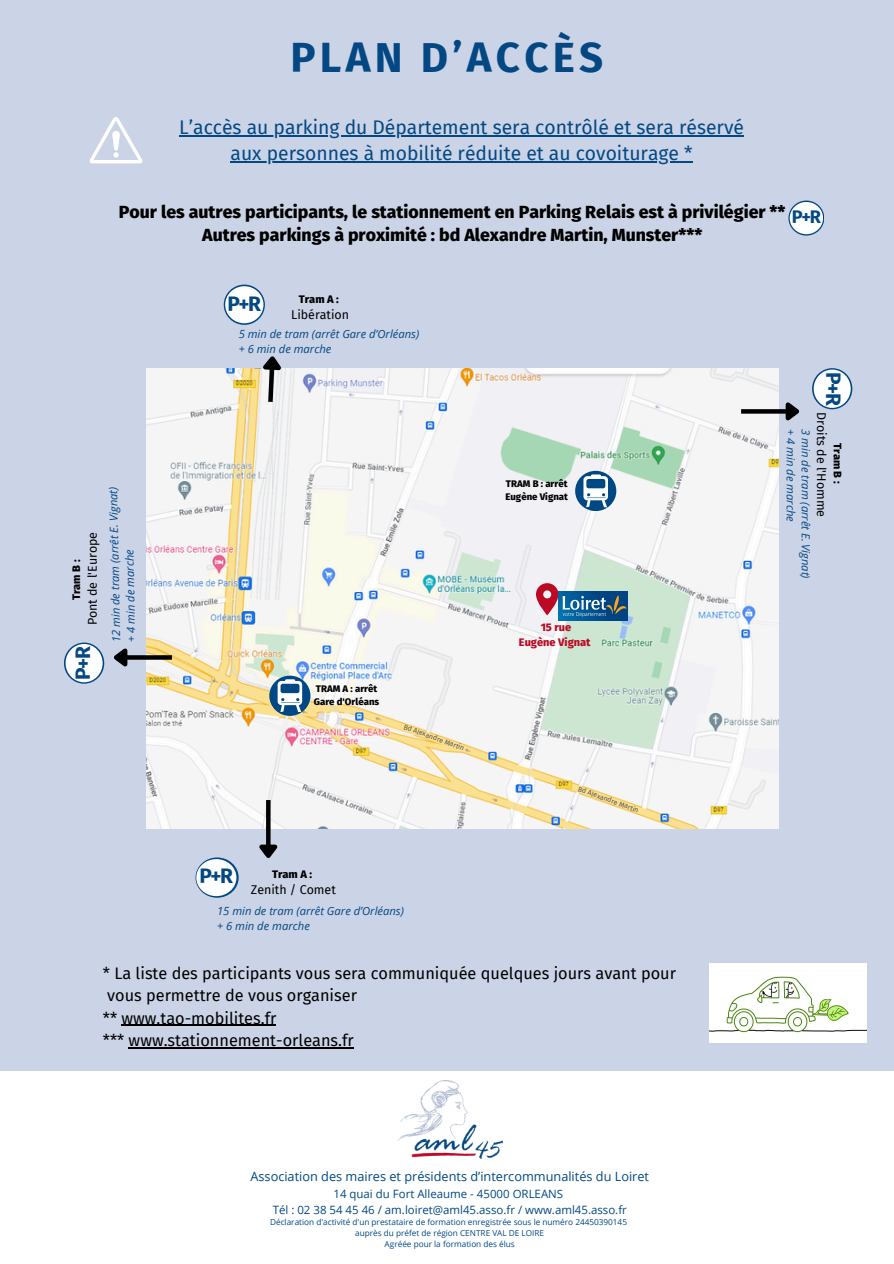
<style>
.page{position:relative;width:894px;height:1264px;background:#fff}
.page>*{position:absolute;margin:0;border:0;box-sizing:border-box;transform-origin:0 0}
.t1{font:700 42px "Fira Sans";letter-spacing:.1em;color:#034883}
.t2{font:700 20.85px "Fira Sans";color:#034883}
.t3{font:19.35px "Fira Sans";color:#034883}
.t4{font:700 18.15px "Fira Sans";color:#034883}
.t5{font:800 17.7px/23.7px "Fira Sans";color:#000;text-align:center}
.t6{font:16.35px/22.5px "Fira Sans";color:#000}
.t7{font:12.75px "Open Sans";color:#004884}
.t8{font:12.45px "Fira Sans";color:#000}
.t9{font:11.4px "Open Sans";color:#004884}
.t10{font:italic 11.25px/15px "Open Sans";color:#034883}
.t11{font:800 10.95px "Fira Sans";color:#000}
.t12{font:800 10.95px "Fira Sans";color:#bb0a24}
.t13{font:800 9.6px/12.9px "Fira Sans";color:#000}
.t14{font:8.25px "Open Sans";color:#004884}
.t15{font:6.9px "Fira Sans";color:#545454}
</style>
<div class="page">
<div style="left:0;top:0;width:893px;height:1070px;background:#cbd3e6"></div>
<img style="left:147px;top:368px;width:631px;height:460px">
<div style="left:575px;top:471px;width:41px;height:40px;background:#004884;border-radius:50%"></div>
<svg style="left:583px;top:474px;width:25px;height:33px"></svg>
<div style="left:269px;top:675px;width:41px;height:41px;background:#004884;border-radius:50%"></div>
<svg style="left:277px;top:679px;width:25px;height:33px"></svg>
<div style="left:540px;top:583px;width:18px;height:36px;background:#f2f3f6"></div>
<svg style="left:536px;top:583px;width:22px;height:32px"></svg>
<img style="left:558px;top:592px;width:69px;height:28px">
<svg style="left:258px;top:356px;width:30px;height:50px"></svg>
<svg style="left:811px;top:368px;width:41px;height:41px"></svg>
<div style="left:813px;top:369px;width:37px;height:39px;background:#fff;border-radius:50%"></div>
<svg style="left:195px;top:857px;width:43px;height:40px"></svg>
<div style="left:196px;top:859px;width:40px;height:37px;background:#fff;border-radius:50%"></div>
<svg style="left:64px;top:642px;width:40px;height:41px"></svg>
<div style="left:66px;top:644px;width:37px;height:38px;background:#fff;border-radius:50%"></div>
<svg style="left:224px;top:284px;width:41px;height:41px"></svg>
<div style="left:225px;top:286px;width:38px;height:37px;background:#fff;border-radius:50%"></div>
<svg style="left:131px;top:655px;width:41px;height:4px"></svg>
<svg style="left:114px;top:648px;width:17px;height:19px"></svg>
<svg style="left:740px;top:409px;width:41px;height:4px"></svg>
<svg style="left:781px;top:402px;width:19px;height:19px"></svg>
<svg style="left:266px;top:800px;width:4px;height:40px"></svg>
<svg style="left:259px;top:840px;width:19px;height:18px"></svg>
<svg style="left:89px;top:117px;width:53px;height:46px"></svg>
<svg style="left:788px;top:200px;width:36px;height:36px"></svg>
<div style="left:789px;top:202px;width:33px;height:32px;background:#fff;border-radius:50%"></div>
<img style="left:709px;top:963px;width:156px;height:79px">
<hr style="left:121px;top:1024px;width:155px;height:1px;background:#000">
<hr style="left:129px;top:1047px;width:225px;height:1px;background:#000">
<img style="left:397px;top:1080px;width:105px;height:78px">
<hr style="left:179px;top:135px;width:564px;height:1px;background:#034883">
<hr style="left:230px;top:161px;width:462px;height:1px;background:#034883">
<p class="t1" style="left:290px;top:33px;width:314px">PLAN D’ACCÈS</p>
<p class="t3" style="left:179px;top:116px;width:566px">L’accès au parking du Département sera contrôlé et sera réservé</p>
<p class="t3" style="left:230px;top:142px;width:463px">aux personnes à mobilité réduite et au covoiturage *</p>
<h6 class="t5" style="left:119px;top:200px;width:668px">Pour les autres participants, le stationnement en Parking Relais est à privilégier **<br>Autres parkings à proximité : bd Alexandre Martin, Munster***</h6>
<h6 class="t4" style="left:791px;top:206px;width:31px">P+R</h6>
<h2 class="t2" style="left:227px;top:291px;width:35px">P+R</h2>
<h6 class="t11" style="left:299px;top:292px;width:42px">Tram A :</h6>
<h6 class="t8" style="left:291px;top:308px;width:59px">Libération</h6>
<h2 class="t8" style="left:85px;top:625px;width:95px;rotate:-90deg">Pont de l'Europe</h2>
<h6 class="t2" style="left:71px;top:680px;width:35px;rotate:-90deg">P+R</h6>
<h2 class="t11" style="left:70px;top:600px;width:42px;rotate:-90deg">Tram B :</h2>
<p class="t10" style="left:108px;top:642px;width:157px;rotate:-91deg">12 min de tram (arrêt E. Vignat) + 4 min de marche</p>
<p class="t10" style="left:238px;top:326px;width:182px">5 min de tram (arrêt Gare d’Orléans) + 6 min de marche</p>
<p class="t13" style="left:505px;top:477px;width:64px">TRAM B : arrêt<br>Eugène Vignat</p>
<h6 class="t13" style="left:314px;top:682px;width:67px">TRAM A : arrêt<br>Gare d'Orléans</h6>
<p class="t15" style="left:405px;top:722px;width:66px;rotate:20deg">Bd Alexandre Martin</p>
<p class="t2" style="left:199px;top:863px;width:35px">P+R</p>
<p class="t11" style="left:272px;top:867px;width:42px">Tram A :</p>
<p class="t8" style="left:251px;top:882px;width:86px">Zenith / Comet</p>
<p class="t10" style="left:217px;top:903px;width:188px">15 min de tram (arrêt Gare d’Orléans) + 6 min de marche</p>
<p class="t12" style="left:540px;top:620px;width:32px">15 rue</p>
<p class="t12" style="left:518px;top:635px;width:73px">Eugène Vignat</p>
<p class="t15" style="left:579px;top:784px;width:66px;rotate:20deg">Bd Alexandre Martin</p>
<h2 class="t6" style="left:103px;top:961px;width:574px">* La liste des participants vous sera communiquée quelques jours avant pour vous permettre de vous organiser<br>** www.tao-mobilites.fr<br>*** www.stationnement-orleans.fr</h2>
<h2 class="t7" style="left:250px;top:1166px;width:400px">Association des maires et présidents d’intercommunalités du Loiret</h2>
<h6 class="t9" style="left:333px;top:1185px;width:231px">14 quai du Fort Alleaume - 45000 ORLEANS</h6>
<h6 class="t9" style="left:272px;top:1201px;width:355px">Tél : 02 38 54 45 46 / am.loiret@aml45.asso.fr / www.aml45.asso.fr</h6>
<p class="t14" style="left:270px;top:1216px;width:358px">Déclaration d'activité d'un prestataire de formation enregistrée sous le numéro 24450390145</p>
<h5 class="t14" style="left:355px;top:1227px;width:190px">auprès du préfet de région CENTRE VAL DE LOIRE</h5>
<p class="t14" style="left:384px;top:1238px;width:132px">Agréée pour la formation des élus</p>
<h2 class="t2" style="left:845px;top:372px;width:35px;rotate:90deg">P+R</h2>
<h3 class="t8" style="left:828px;top:412px;width:106px;rotate:90deg">Droits de l'Homme</h3>
<p class="t10" style="left:798px;top:429px;width:94px;rotate:90deg">+ 4 min de marche</p>
<p class="t10" style="left:813px;top:429px;width:152px;rotate:90deg">3 min de tram (arrêt E. Vignat)</p>
<h3 class="t11" style="left:843px;top:443px;width:42px;rotate:90deg">Tram B :</h3>
</div>
